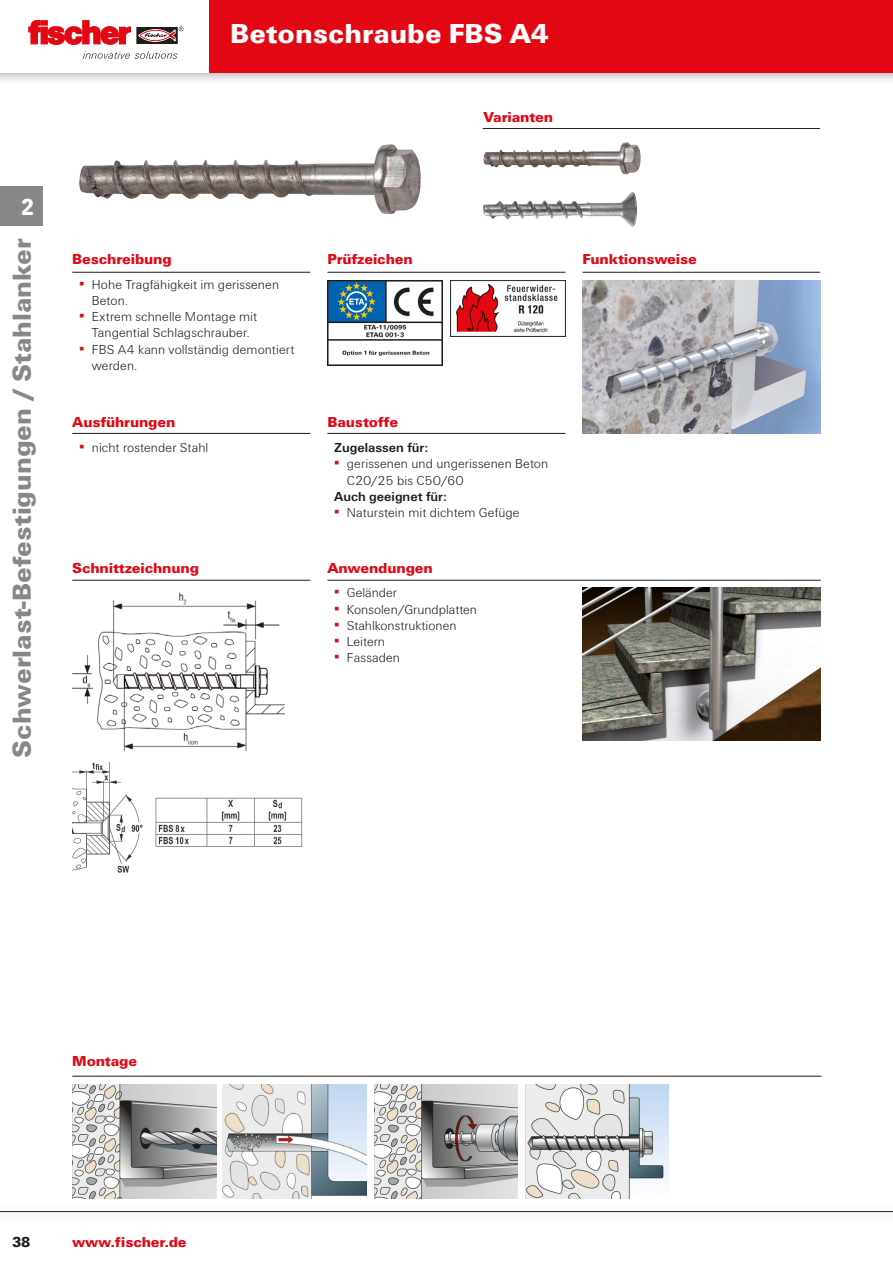
<style>
.page{position:relative;width:893px;height:1263px;background:#fff}
.page>*{position:absolute;margin:0;border:0;box-sizing:border-box;transform-origin:0 0}
.t1{font:900 28.5px "Fi We";color:#fff}
.t2{font:900 27px "Fi We";color:#878787}
.t3{font:900 24px "Fi We";color:#fff;scale:.88 1}
.t4{font:900 15px "Fi We";letter-spacing:-.01em;color:#e30613}
.t5{font:900 15px "Fi We";color:#1d1d1b}
.t6{font:300 13.5px/16.2px "Fi We";letter-spacing:.005em;color:#1d1d1b}
.t7{font:700 13.5px "Fi We";color:#1d1d1b}
.s1{font-weight:400;color:#e30613}
</style>
<div class="page">
<div style="left:0;top:0;width:893px;height:86px;background:#1d1d1b;opacity:.4"></div>
<div style="left:0;top:0;width:893px;height:72px;background:#e30613"></div>
<hr style="left:0;top:1211px;width:893px;height:1px;background:#1d1d1b">
<div style="left:0;top:0;width:208px;height:72px;background:#fff"></div>
<svg style="left:137px;top:27px;width:41px;height:17px"></svg>
<svg style="left:29px;top:21px;width:102px;height:24px"></svg>
<svg style="left:139px;top:26px;width:44px;height:15px"></svg>
<svg style="left:83px;top:51px;width:94px;height:8px"></svg>
<div style="left:0;top:186px;width:43px;height:40px;background:#878787"></div>
<img style="left:583px;top:588px;width:238px;height:153px">
<img style="left:79px;top:145px;width:305px;height:54px">
<img style="left:483px;top:142px;width:141px;height:26px">
<hr style="left:72px;top:1076px;width:749px;height:1px;background:#1d1d1b">
<img style="left:583px;top:281px;width:238px;height:153px">
<hr style="left:72px;top:272px;width:238px;height:1px;background:#1d1d1b">
<hr style="left:483px;top:128px;width:337px;height:1px;background:#1d1d1b">
<hr style="left:583px;top:272px;width:237px;height:1px;background:#1d1d1b">
<hr style="left:72px;top:580px;width:238px;height:1px;background:#1d1d1b">
<hr style="left:327px;top:580px;width:494px;height:1px;background:#1d1d1b">
<hr style="left:72px;top:433px;width:238px;height:1px;background:#1d1d1b">
<hr style="left:327px;top:272px;width:239px;height:1px;background:#1d1d1b">
<hr style="left:327px;top:433px;width:239px;height:1px;background:#1d1d1b">
<img style="left:223px;top:1085px;width:143px;height:113px">
<img style="left:374px;top:1085px;width:144px;height:113px">
<img style="left:526px;top:1085px;width:143px;height:113px">
<img style="left:73px;top:1085px;width:143px;height:113px">
<img style="left:483px;top:192px;width:154px;height:35px">
<img style="left:72px;top:592px;width:213px;height:159px">
<img style="left:327px;top:281px;width:115px;height:85px">
<img style="left:451px;top:281px;width:115px;height:55px">
<img style="left:72px;top:762px;width:70px;height:111px">
<img style="left:155px;top:797px;width:148px;height:50px">
<h3 class="t3" style="left:21px;top:193px;width:16px">2</h3>
<h2 class="t2" style="left:7px;top:757px;width:521px;rotate:-90deg">Schwerlast-Befestigungen / Stahlanker</h2>
<h1 class="t1" style="left:230px;top:17px;width:320px">Betonschraube FBS A4</h1>
<p class="t4" style="left:484px;top:108px;width:71px">Varianten</p>
<p class="t4" style="left:72px;top:250px;width:101px">Beschreibung</p>
<p class="t6" style="left:92px;top:276px;width:189px;text-indent:-13px"><span class="s1">▪</span> Hohe Tragfähigkeit im gerissenen<br>Beton.</p>
<p class="t6" style="left:79px;top:309px;width:180px;text-align:center"><span class="s1">▪</span> Extrem schnelle Montage mit<br>Tangential Schlagschrauber.</p>
<p class="t6" style="left:92px;top:341px;width:204px;text-indent:-13px"><span class="s1">▪</span> FBS A4 kann vollständig demontiert werden.</p>
<p class="t4" style="left:327px;top:250px;width:87px">Prüfzeichen</p>
<p class="t4" style="left:72px;top:414px;width:105px">Ausführungen</p>
<p class="t6" style="left:79px;top:440px;width:131px"><span class="s1">▪</span> nicht rostender Stahl</p>
<p class="t4" style="left:327px;top:414px;width:72px">Baustoffe</p>
<p class="t7" style="left:334px;top:440px;width:95px">Zugelassen für:</p>
<p class="t6" style="left:347px;top:456px;width:203px;text-indent:-13px"><span class="s1">▪</span> gerissenen und ungerissenen Beton<br>C20/25 bis C50/60</p>
<p class="t7" style="left:334px;top:489px;width:114px">Auch geeignet für:</p>
<p class="t6" style="left:334px;top:504px;width:187px"><span class="s1">▪</span> Naturstein mit dichtem Gefüge</p>
<p class="t4" style="left:72px;top:559px;width:128px">Schnittzeichnung</p>
<p class="t4" style="left:327px;top:559px;width:107px">Anwendungen</p>
<p class="t6" style="left:334px;top:585px;width:64px"><span class="s1">▪</span> Geländer</p>
<p class="t6" style="left:334px;top:601px;width:144px"><span class="s1">▪</span> Konsolen/Grundplatten</p>
<p class="t6" style="left:334px;top:617px;width:124px"><span class="s1">▪</span> Stahlkonstruktionen</p>
<p class="t6" style="left:334px;top:634px;width:52px"><span class="s1">▪</span> Leitern</p>
<p class="t6" style="left:334px;top:650px;width:67px"><span class="s1">▪</span> Fassaden</p>
<p class="t4" style="left:583px;top:250px;width:116px">Funktionsweise</p>
<p class="t4" style="left:72px;top:1052px;width:67px">Montage</p>
<p class="t5" style="left:12px;top:1234px;width:20px">38</p>
<p class="t4" style="left:72px;top:1233px;width:116px">www.fischer.de</p>
</div>
